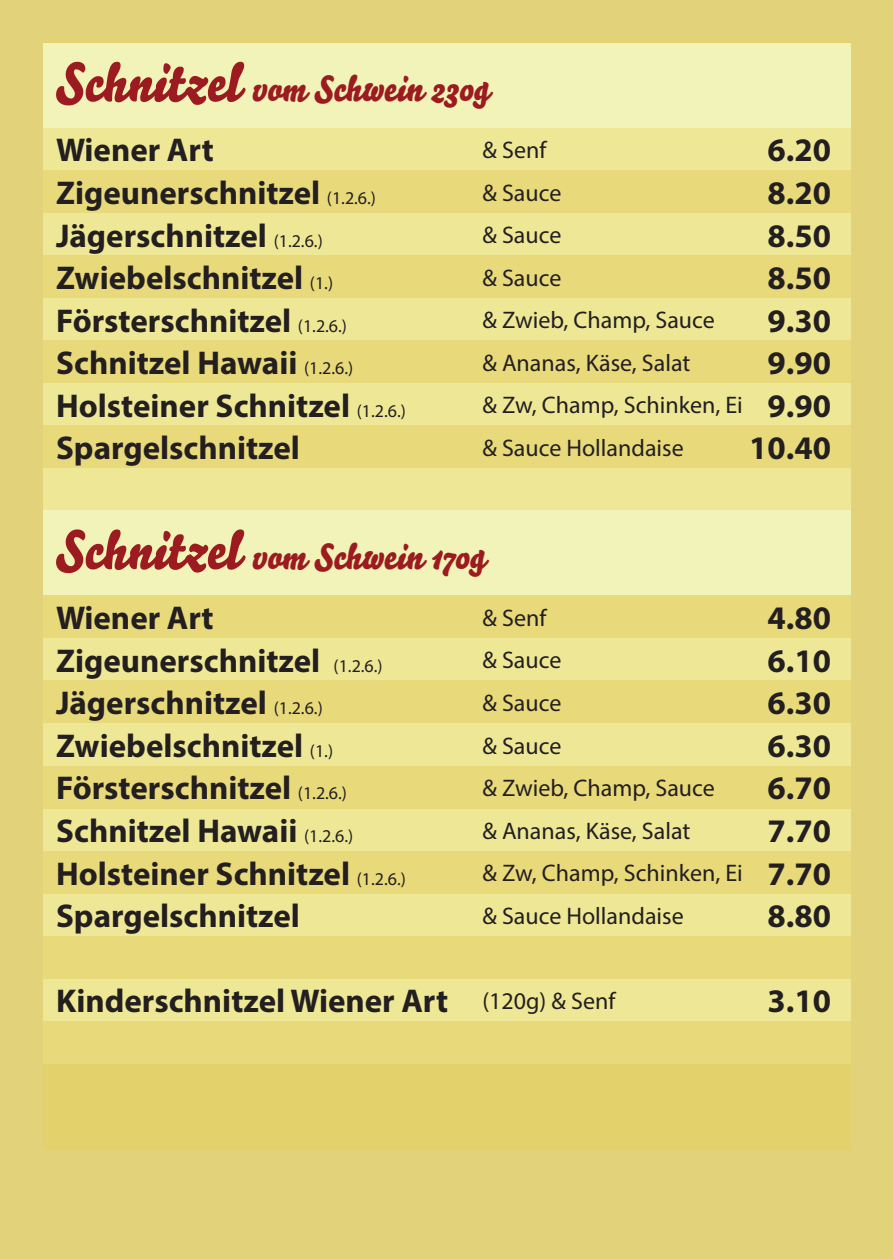
<style>
.page{position:relative;width:893px;height:1259px;background:#e2d279}
.page>*{position:absolute;margin:0;border:0;box-sizing:border-box;transform-origin:0 0}
.t1{font:36px "Bello Script";color:#9b1b20}
.t2{font:700 33px "Myriad Pro";color:#231f20}
.t3{font:24px "Myriad Pro";color:#231f20}
.s1{font-size:54px}
.s2{font-weight:400;font-size:18px}
.s3{font-weight:700;font-size:33px}
.s4{font-weight:400;font-size:24px}
</style>
<div class="page">
<div style="left:43px;top:43px;width:807px;height:1106px;background:#e3d16b"></div>
<div style="left:43px;top:128px;width:807px;height:42px;background:#eee896"></div>
<div style="left:43px;top:213px;width:807px;height:43px;background:#eee896"></div>
<div style="left:43px;top:298px;width:807px;height:43px;background:#eee896"></div>
<div style="left:43px;top:383px;width:807px;height:43px;background:#eee896"></div>
<div style="left:43px;top:468px;width:807px;height:43px;background:#eee896"></div>
<div style="left:43px;top:638px;width:807px;height:43px;background:#eee896"></div>
<div style="left:43px;top:723px;width:807px;height:43px;background:#eee896"></div>
<div style="left:43px;top:808px;width:807px;height:43px;background:#eee896"></div>
<div style="left:43px;top:893px;width:807px;height:43px;background:#eee896"></div>
<div style="left:43px;top:978px;width:807px;height:43px;background:#eee896"></div>
<div style="left:43px;top:170px;width:807px;height:43px;background:#e8d97b"></div>
<div style="left:43px;top:255px;width:807px;height:43px;background:#e8d97b"></div>
<div style="left:43px;top:340px;width:807px;height:43px;background:#e8d97b"></div>
<div style="left:43px;top:425px;width:807px;height:43px;background:#e8d97b"></div>
<div style="left:43px;top:595px;width:807px;height:43px;background:#e8d97b"></div>
<div style="left:43px;top:680px;width:807px;height:43px;background:#e8d97b"></div>
<div style="left:43px;top:765px;width:807px;height:43px;background:#e8d97b"></div>
<div style="left:43px;top:850px;width:807px;height:43px;background:#e8d97b"></div>
<div style="left:43px;top:935px;width:807px;height:43px;background:#e8d97b"></div>
<div style="left:43px;top:1020px;width:807px;height:43px;background:#e8d97b"></div>
<div style="left:43px;top:43px;width:807px;height:85px;background:#f1f3b8"></div>
<div style="left:43px;top:510px;width:807px;height:85px;background:#f1f3b8"></div>
<p class="t1" style="left:55px;top:62px;width:436px"><span class="s1">Schnitzel</span> vom Schwein 230g</p>
<p class="t2" style="left:56px;top:129px;width:159px">Wiener Art</p>
<p class="t3" style="left:482px;top:135px;width:65px">&amp; Senf</p>
<p class="t2" style="left:768px;top:129px;width:65px">6.20</p>
<p class="t2" style="left:56px;top:171px;width:321px">Zigeunerschnitzel <span class="s2">(1.2.6.)</span></p>
<p class="t3" style="left:482px;top:178px;width:80px">&amp; Sauce</p>
<p class="t2" style="left:768px;top:171px;width:65px">8.20</p>
<p class="t2" style="left:56px;top:214px;width:268px">Jägerschnitzel <span class="s2">(1.2.6.)</span></p>
<p class="t3" style="left:482px;top:220px;width:80px">&amp; Sauce</p>
<p class="t2" style="left:768px;top:214px;width:65px">8.50</p>
<p class="t2" style="left:56px;top:256px;width:278px">Zwiebelschnitzel <span class="s2">(1.)</span></p>
<p class="t3" style="left:482px;top:263px;width:80px">&amp; Sauce</p>
<p class="t2" style="left:768px;top:256px;width:65px">8.50</p>
<p class="t2" style="left:56px;top:299px;width:292px">Försterschnitzel <span class="s2">(1.2.6.)</span></p>
<p class="t3" style="left:482px;top:305px;width:234px">&amp; Zwieb, Champ, Sauce</p>
<p class="t2" style="left:768px;top:299px;width:65px">9.30</p>
<p class="t2" style="left:56px;top:341px;width:299px">Schnitzel Hawaii <span class="s2">(1.2.6.)</span></p>
<p class="t3" style="left:482px;top:348px;width:210px">&amp; Ananas, Käse, Salat</p>
<p class="t2" style="left:768px;top:341px;width:65px">9.90</p>
<p class="t2" style="left:56px;top:384px;width:351px">Holsteiner Schnitzel <span class="s2">(1.2.6.)</span></p>
<p class="t3" style="left:482px;top:390px;width:350px">&amp; Zw, Champ, Schinken, Ei <span class="s3">9.90</span></p>
<p class="t2" style="left:56px;top:426px;width:245px">Spargelschnitzel</p>
<p class="t3" style="left:482px;top:433px;width:203px">&amp; Sauce Hollandaise</p>
<p class="t2" style="left:749px;top:426px;width:83px">10.40</p>
<p class="t1" style="left:55px;top:530px;width:432px"><span class="s1">Schnitzel</span> vom Schwein 170g</p>
<p class="t2" style="left:56px;top:596px;width:159px">Wiener Art</p>
<p class="t3" style="left:482px;top:603px;width:65px">&amp; Senf</p>
<p class="t2" style="left:768px;top:596px;width:65px">4.80</p>
<p class="t2" style="left:56px;top:639px;width:328px">Zigeunerschnitzel <span class="s2">(1.2.6.)</span></p>
<p class="t3" style="left:482px;top:645px;width:80px">&amp; Sauce</p>
<p class="t2" style="left:768px;top:639px;width:65px">6.10</p>
<p class="t2" style="left:56px;top:682px;width:268px">Jägerschnitzel <span class="s2">(1.2.6.)</span></p>
<p class="t3" style="left:482px;top:688px;width:80px">&amp; Sauce</p>
<p class="t2" style="left:768px;top:682px;width:65px">6.30</p>
<p class="t2" style="left:56px;top:724px;width:278px">Zwiebelschnitzel <span class="s2">(1.)</span></p>
<p class="t3" style="left:482px;top:730px;width:80px">&amp; Sauce</p>
<p class="t2" style="left:768px;top:724px;width:65px">6.30</p>
<p class="t2" style="left:56px;top:767px;width:292px">Försterschnitzel <span class="s2">(1.2.6.)</span></p>
<p class="t3" style="left:482px;top:773px;width:234px">&amp; Zwieb, Champ, Sauce</p>
<p class="t2" style="left:768px;top:767px;width:65px">6.70</p>
<p class="t2" style="left:56px;top:809px;width:299px">Schnitzel Hawaii <span class="s2">(1.2.6.)</span></p>
<p class="t3" style="left:482px;top:815px;width:210px">&amp; Ananas, Käse, Salat</p>
<p class="t2" style="left:768px;top:809px;width:65px">7.70</p>
<p class="t2" style="left:56px;top:852px;width:351px">Holsteiner Schnitzel <span class="s2">(1.2.6.)</span></p>
<p class="t3" style="left:482px;top:858px;width:350px">&amp; Zw, Champ, Schinken, Ei <span class="s3">7.70</span></p>
<p class="t2" style="left:56px;top:894px;width:245px">Spargelschnitzel</p>
<p class="t3" style="left:482px;top:901px;width:203px">&amp; Sauce Hollandaise</p>
<p class="t2" style="left:768px;top:894px;width:65px">8.80</p>
<p class="t2" style="left:56px;top:979px;width:561px">Kinderschnitzel Wiener Art <span class="s4">(120g) &amp; Senf</span></p>
<p class="t2" style="left:768px;top:979px;width:65px">3.10</p>
</div>
